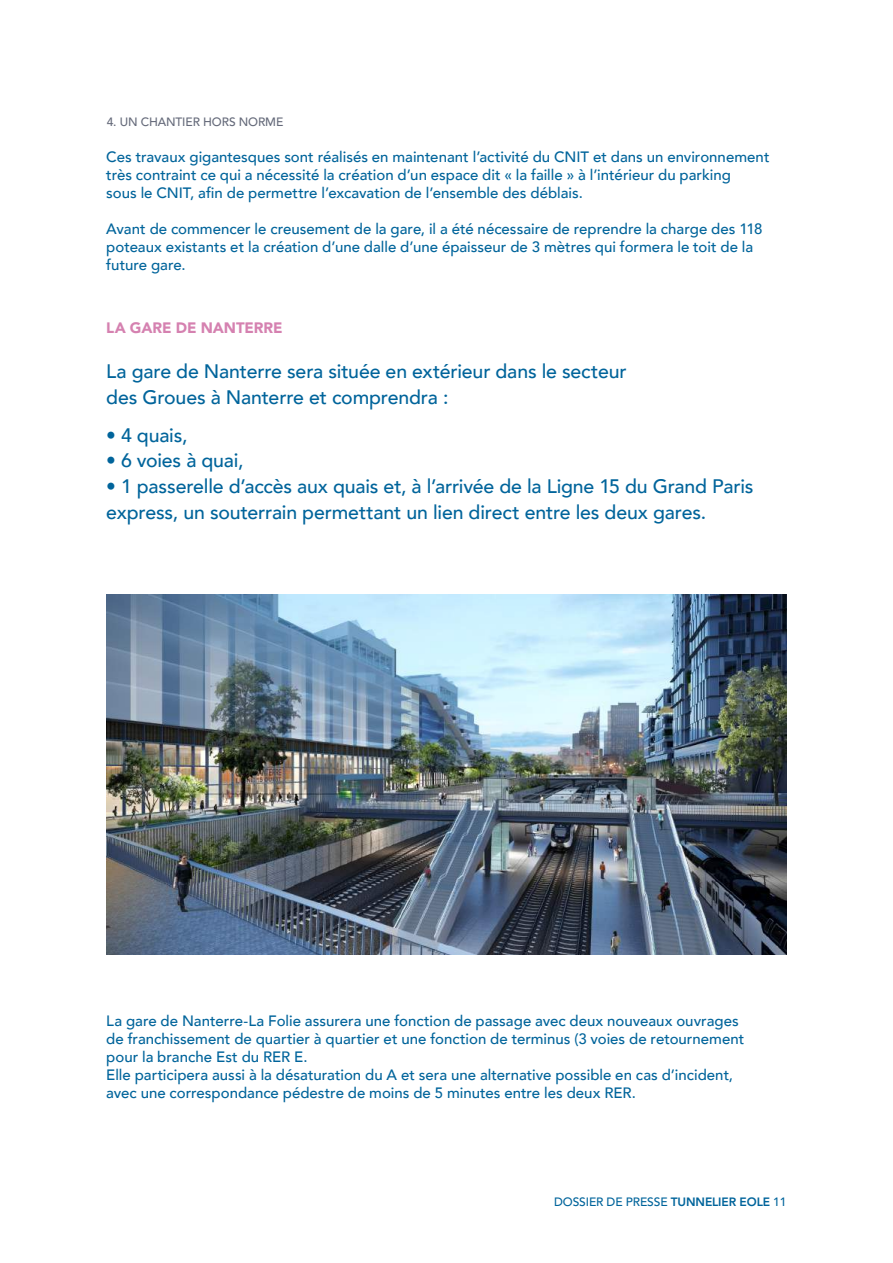
<style>
.page{position:relative;width:893px;height:1263px;background:#fff}
.page>*{position:absolute;margin:0;border:0;box-sizing:border-box;transform-origin:0 0}
.t1{font:500 19.5px/25.5px "Avenir";letter-spacing:-.01em;color:#00649b}
.t2{font:500 15px/18px "Avenir";color:#00649b}
.t3{font:900 15px "Avenir LT Std";letter-spacing:-.005em;color:#d581b0}
.t4{font:500 12px "Avenir LT Std";letter-spacing:-.01em;color:#00649b}
.t5{font:500 12px "Avenir LT Std";letter-spacing:-.01em;color:#656a7a}
.s1{font-weight:800}
</style>
<div class="page">
<img style="left:106px;top:594px;width:681px;height:360px">
<p class="t5" style="left:107px;top:115px;width:178px">4. UN CHANTIER HORS NORME</p>
<p class="t2" style="left:106px;top:147px;width:665px">Ces travaux gigantesques sont réalisés en maintenant l’activité du CNIT et dans un environnement très contraint ce qui a nécessité la création d’un espace dit « la faille » à l’intérieur du parking<br>sous le CNIT, afin de permettre l’excavation de l’ensemble des déblais.</p>
<p class="t2" style="left:106px;top:219px;width:658px">Avant de commencer le creusement de la gare, il a été nécessaire de reprendre la charge des 118 poteaux existants et la création d’une dalle d’une épaisseur de 3 mètres qui formera le toit de la future gare.</p>
<p class="t3" style="left:106px;top:319px;width:178px">LA GARE DE NANTERRE</p>
<h1 class="t1" style="left:106px;top:358px;width:522px">La gare de Nanterre sera située en extérieur dans le secteur des Groues à Nanterre et comprendra :</h1>
<h1 class="t1" style="left:106px;top:421px;width:83px">• 4 quais,</h1>
<h1 class="t1" style="left:106px;top:447px;width:139px">• 6 voies à quai,</h1>
<h1 class="t1" style="left:106px;top:472px;width:649px">• 1 passerelle d’accès aux quais et, à l’arrivée de la Ligne 15 du Grand Paris express, un souterrain permettant un lien direct entre les deux gares.</h1>
<p class="t2" style="left:106px;top:1010px;width:640px">La gare de Nanterre-La Folie assurera une fonction de passage avec deux nouveaux ouvrages de franchissement de quartier à quartier et une fonction de terminus (3 voies de retournement pour la branche Est du RER E.<br>Elle participera aussi à la désaturation du A et sera une alternative possible en cas d’incident, avec une correspondance pédestre de moins de 5 minutes entre les deux RER.</p>
<p class="t4" style="left:554px;top:1195px;width:234px">DOSSIER DE PRESSE <span class="s1">TUNNELIER EOLE</span> 11</p>
</div>
